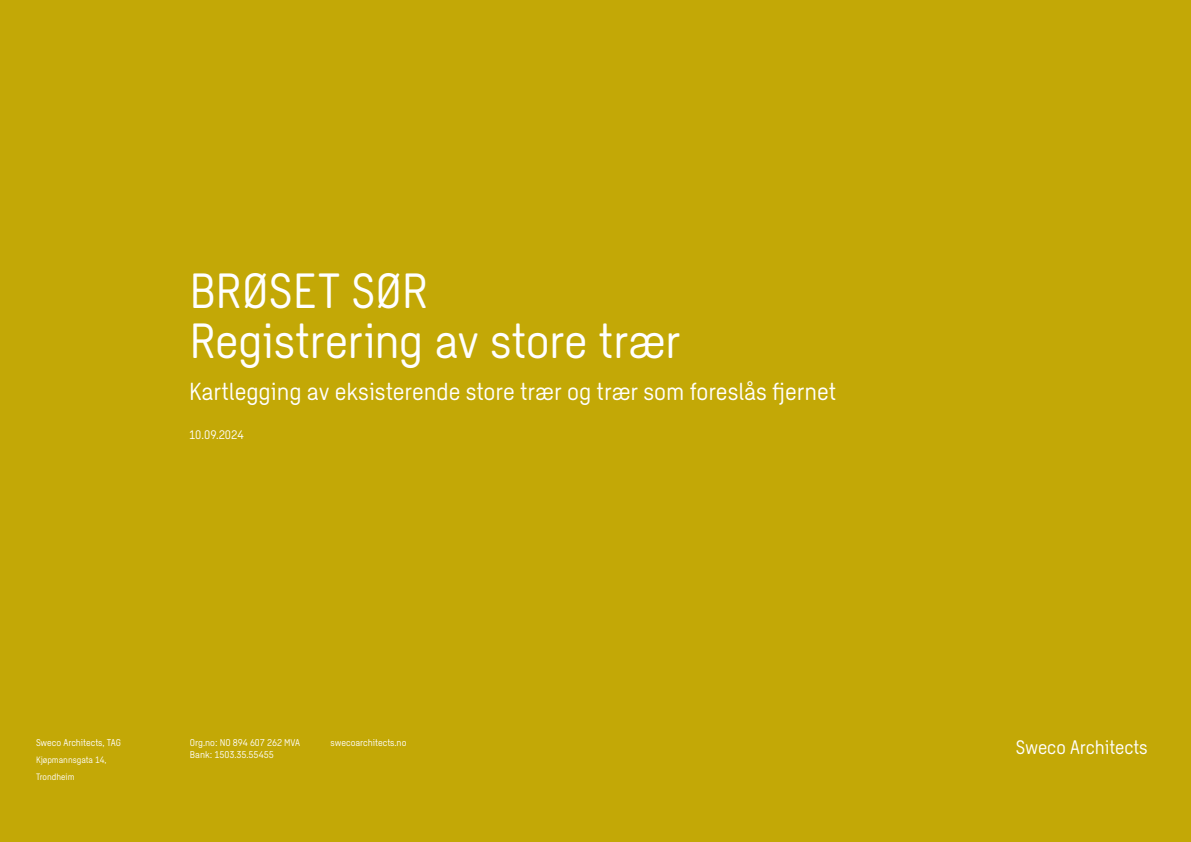
<style>
.page{position:relative;width:1191px;height:842px;background:#c3a806}
.page>*{position:absolute;margin:0;border:0;box-sizing:border-box;transform-origin:0 0}
.t1{font:48px/50px "Sweco Sans";letter-spacing:-.005em;color:#fff}
.t2{font:24px "Sweco Sans";color:#fff}
.t3{font:19px "Sweco Sans";color:#fff}
.t4{font:12px "Sweco Sans";color:#fff}
.t5{font:9.6px "Sweco Sans";color:#fff}
.t6{font:9px/17px "Sweco Sans";color:#fff}
</style>
<div class="page">
<h1 class="t1" style="left:189px;top:267px;width:492px">BRØSET SØR<br>Registrering av store trær</h1>
<h2 class="t2" style="left:189px;top:378px;width:649px">Kartlegging av eksisterende store trær og trær som foreslås fjernet</h2>
<p class="t4" style="left:189px;top:427px;width:56px">10.09.2024</p>
<p class="t5" style="left:36px;top:737px;width:86px">Sweco Architects, TAG</p>
<p class="t6" style="left:36px;top:752px;width:72px">Kjøpmannsgata 14,<br>Trondheim</p>
<p class="t5" style="left:190px;top:737px;width:112px">Org.no: NO 894 607 262 MVA</p>
<p class="t5" style="left:331px;top:737px;width:77px">swecoarchitects.no</p>
<p class="t5" style="left:190px;top:749px;width:85px">Bank: 1503.35.55455</p>
<h3 class="t3" style="left:1016px;top:736px;width:133px">Sweco Architects</h3>
</div>
